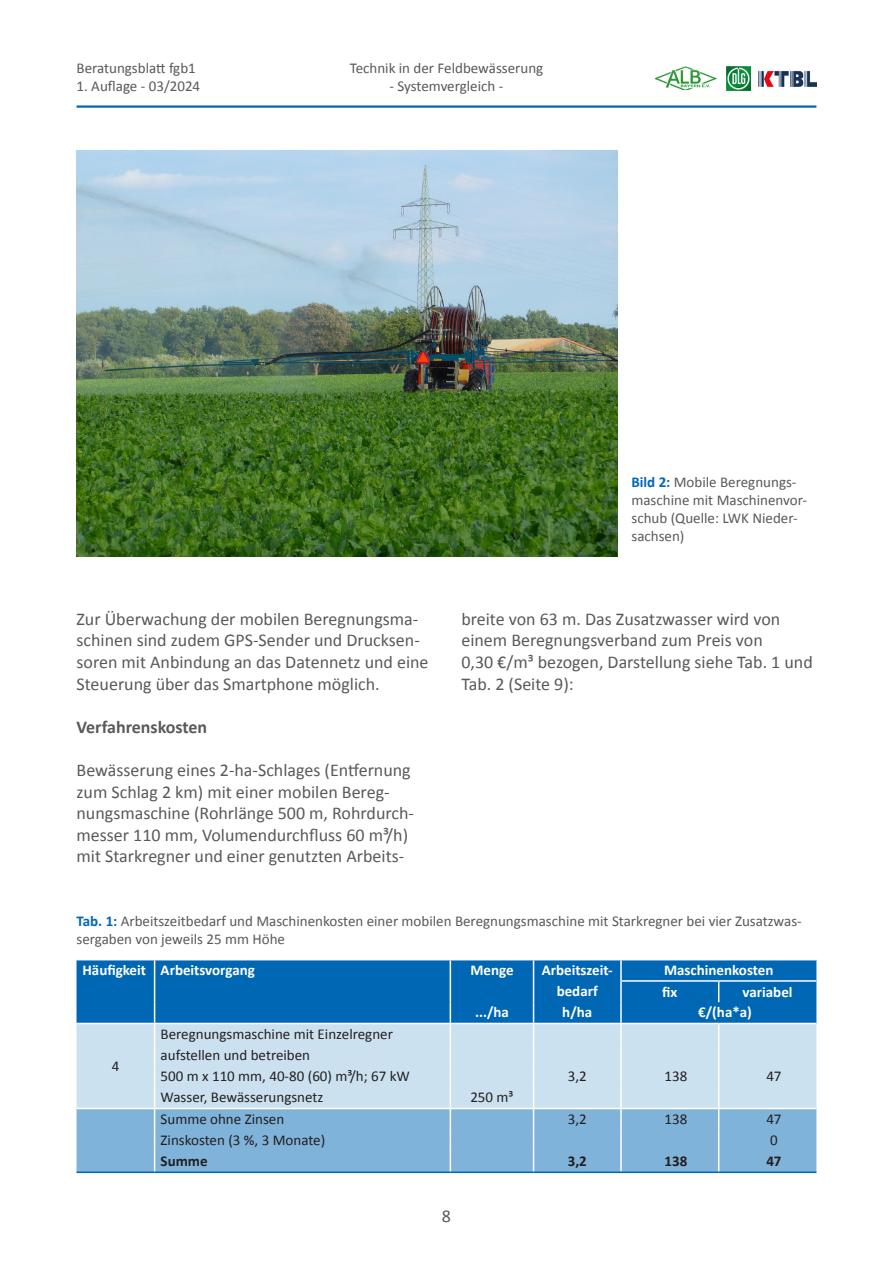
<style>
.page{position:relative;width:893px;height:1263px;background:#fff}
.page>*{position:absolute;margin:0;border:0;box-sizing:border-box;transform-origin:0 0}
.Textseite_Text{font:18px/21.6px "Calibri";color:#595959}
.Textseite_Text-2{font:700 18px "Calibri";color:#595959}
.t1{font:15px/18px "Calibri";color:#595959}
.t2{font:15px "Calibri";color:#231f20}
.t3{font:700 15px "Calibri";color:#fff}
.t4{font:700 15px "Calibri";color:#231f20}
.s1{font-weight:700;color:#0067b4}
</style>
<div class="page">
<hr style="left:77px;top:105px;width:739px;height:3px;background:#0067b4">
<img style="left:655px;top:66px;width:62px;height:24px">
<img style="left:727px;top:66px;width:24px;height:25px">
<img style="left:758px;top:70px;width:58px;height:17px">
<img style="left:77px;top:150px;width:541px;height:406px">
<div style="left:77px;top:960px;width:739px;height:63px;background:#0067b4"></div>
<div style="left:77px;top:1024px;width:739px;height:84px;background:#cce1f0"></div>
<div style="left:77px;top:1109px;width:739px;height:62px;background:#80b3da"></div>
<hr style="left:620px;top:960px;width:2px;height:20px;background:#fff">
<hr style="left:620px;top:982px;width:2px;height:20px;background:#fff">
<svg style="left:718px;top:982px;width:1px;height:20px"></svg>
<hr style="left:620px;top:1002px;width:2px;height:21px;background:#fff">
<hr style="left:620px;top:980px;width:99px;height:2px;background:#fff">
<hr style="left:719px;top:980px;width:97px;height:2px;background:#fff">
<svg style="left:154px;top:960px;width:1px;height:211px"></svg>
<svg style="left:450px;top:960px;width:1px;height:211px"></svg>
<svg style="left:533px;top:960px;width:1px;height:211px"></svg>
<hr style="left:77px;top:1108px;width:78px;height:1px;background:#fff">
<hr style="left:450px;top:1108px;width:84px;height:1px;background:#fff">
<hr style="left:620px;top:1024px;width:2px;height:21px;background:#fff">
<hr style="left:620px;top:1045px;width:2px;height:21px;background:#fff">
<hr style="left:620px;top:1066px;width:2px;height:21px;background:#fff">
<hr style="left:620px;top:1087px;width:2px;height:21px;background:#fff">
<hr style="left:620px;top:1109px;width:2px;height:21px;background:#fff">
<hr style="left:620px;top:1130px;width:2px;height:21px;background:#fff">
<hr style="left:620px;top:1151px;width:2px;height:20px;background:#fff">
<svg style="left:718px;top:1024px;width:1px;height:147px"></svg>
<hr style="left:77px;top:1171px;width:78px;height:2px;background:#0067b4">
<hr style="left:155px;top:1171px;width:295px;height:2px;background:#0067b4">
<hr style="left:450px;top:1171px;width:84px;height:2px;background:#0067b4">
<hr style="left:534px;top:1171px;width:87px;height:2px;background:#0067b4">
<hr style="left:621px;top:1171px;width:98px;height:2px;background:#0067b4">
<hr style="left:719px;top:1171px;width:97px;height:2px;background:#0067b4">
<p class="t1" style="left:77px;top:59px;width:121px">Beratungsblatt fgb1</p>
<p class="t1" style="left:77px;top:77px;width:125px">1. Auflage - 03/2024</p>
<p class="t1" style="left:350px;top:59px;width:195px">Technik in der Feldbewässerung</p>
<p class="t1" style="left:390px;top:77px;width:115px">- Systemvergleich -</p>
<p class="t1" style="left:631px;top:472px;width:177px"><span class="s1">Bild 2:</span> Mobile Beregnungs&shy;maschine mit Maschinenvor&shy;schub (Quelle: LWK Nieder&shy;sachsen)</p>
<p class="Textseite_Text" style="left:77px;top:607px;width:354px">Zur Überwachung der mobilen Beregnungsma&shy;schinen sind zudem GPS-Sender und Drucksen&shy;soren mit Anbindung an das Datennetz und eine Steuerung über das Smartphone möglich.</p>
<p class="Textseite_Text-2" style="left:77px;top:714px;width:132px">Verfahrenskosten</p>
<p class="Textseite_Text" style="left:77px;top:758px;width:339px">Bewässerung eines 2-ha-Schlages (Entfernung zum Schlag 2 km) mit einer mobilen Bereg&shy;nungsmaschine (Rohrlänge 500 m, Rohrdurch&shy;messer 110 mm, Volumendurchfluss 60 m³/h) mit Starkregner und einer genutzten Arbeits-</p>
<p class="Textseite_Text" style="left:461px;top:607px;width:320px">breite von 63 m. Das Zusatzwasser wird von einem Beregnungsverband zum Preis von</p>
<p class="Textseite_Text" style="left:461px;top:650px;width:353px">0,30 €/m³ bezogen, Darstellung siehe Tab. 1 und<br>Tab. 2 (Seite 9):</p>
<p class="t1" style="left:77px;top:911px;width:727px"><span class="s1">Tab. 1:</span> Arbeitszeitbedarf und Maschinenkosten einer mobilen Beregnungsmaschine mit Starkregner bei vier Zusatzwas&shy;sergaben von jeweils 25 mm Höhe</p>
<p class="t3" style="left:83px;top:960px;width:65px">Häufigkeit</p>
<p class="t3" style="left:161px;top:960px;width:96px">Arbeitsvorgang</p>
<p class="t3" style="left:470px;top:960px;width:45px">Menge</p>
<p class="t3" style="left:542px;top:960px;width:73px">Arbeitszeit-</p>
<p class="t3" style="left:664px;top:960px;width:111px">Maschinenkosten</p>
<p class="t3" style="left:557px;top:980px;width:43px">bedarf</p>
<p class="t3" style="left:662px;top:981px;width:17px">fix</p>
<p class="t3" style="left:743px;top:981px;width:52px">variabel</p>
<p class="t3" style="left:475px;top:1002px;width:35px">.../ha</p>
<p class="t3" style="left:562px;top:1002px;width:31px">h/ha</p>
<p class="t3" style="left:698px;top:1002px;width:55px">€/(ha*a)</p>
<p class="t2" style="left:112px;top:1057px;width:9px">4</p>
<p class="t2" style="left:161px;top:1025px;width:234px">Beregnungsmaschine mit Einzelregner</p>
<p class="t2" style="left:161px;top:1046px;width:151px">aufstellen und betreiben</p>
<p class="t2" style="left:161px;top:1067px;width:251px">500 m x 110 mm, 40-80 (60) m³/h; 67 kW</p>
<p class="t2" style="left:568px;top:1067px;width:20px">3,2</p>
<p class="t2" style="left:664px;top:1067px;width:24px">138</p>
<p class="t2" style="left:766px;top:1067px;width:17px">47</p>
<p class="t2" style="left:161px;top:1088px;width:164px">Wasser, Bewässerungsnetz</p>
<p class="t2" style="left:470px;top:1088px;width:45px">250 m³</p>
<p class="t2" style="left:161px;top:1110px;width:125px">Summe ohne Zinsen</p>
<p class="t2" style="left:568px;top:1110px;width:20px">3,2</p>
<p class="t2" style="left:664px;top:1110px;width:24px">138</p>
<p class="t2" style="left:766px;top:1110px;width:17px">47</p>
<p class="t2" style="left:161px;top:1131px;width:166px">Zinskosten (3 %, 3 Monate)</p>
<p class="t2" style="left:770px;top:1131px;width:9px">0</p>
<p class="t4" style="left:161px;top:1151px;width:49px">Summe</p>
<p class="t4" style="left:568px;top:1151px;width:21px">3,2</p>
<p class="t4" style="left:664px;top:1151px;width:24px">138</p>
<p class="t4" style="left:766px;top:1151px;width:17px">47</p>
<p class="Textseite_Text" style="left:442px;top:1205px;width:11px">8</p>
</div>
